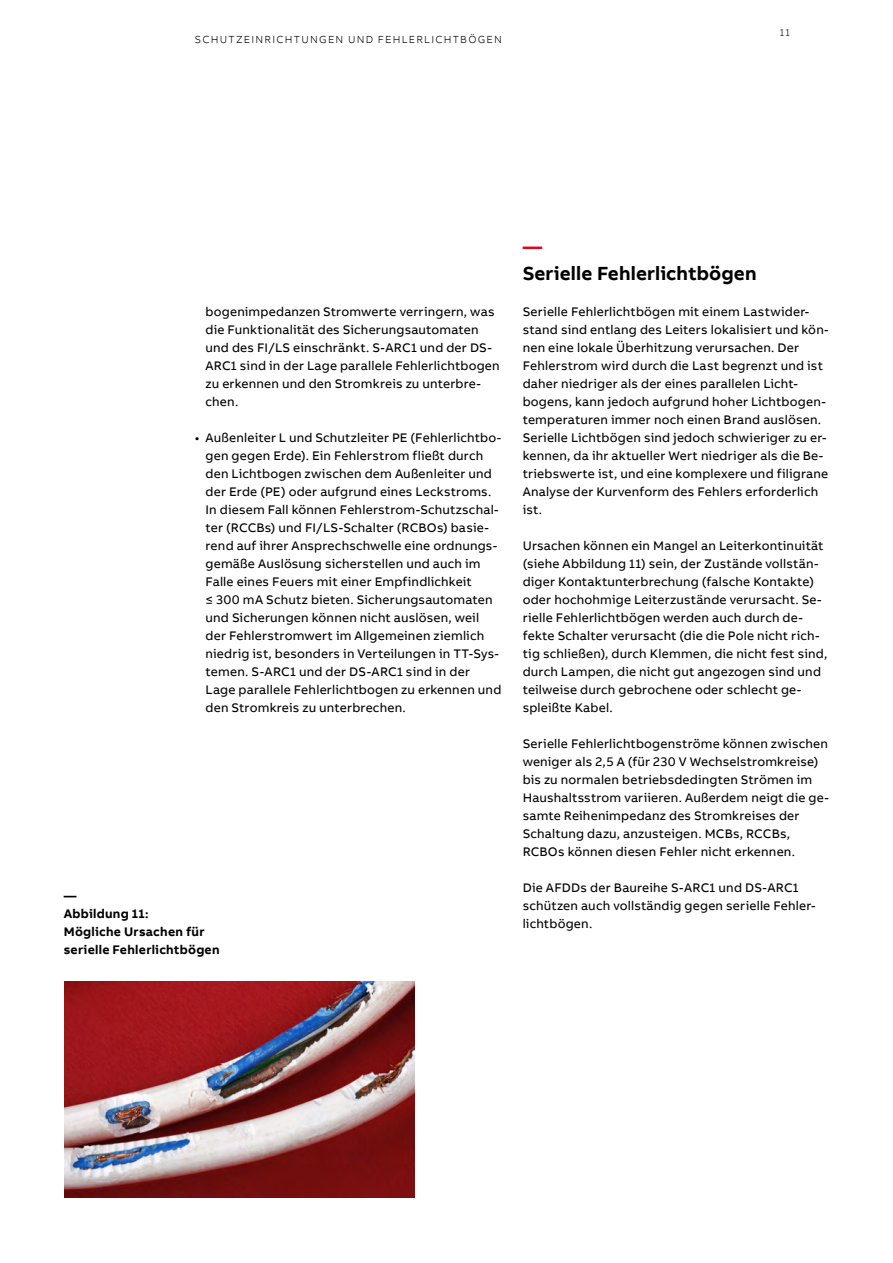
<style>
.page{position:relative;width:893px;height:1263px;background:#fff}
.page>*{position:absolute;margin:0;border:0;box-sizing:border-box;transform-origin:0 0}
.t1{font:700 19.5px "AB Bvoice";letter-spacing:.005em;color:#000}
.t2{font:700 19.5px "AB Bvoice";color:#e3051b}
.t3{font:12.75px/18px "AB Bvoice";letter-spacing:.015em;color:#000}
.t4{font:700 12.75px/18px "AB Bvoice";letter-spacing:.02em;color:#000}
.t5{font:300 10.5px "AB Bvoice";letter-spacing:.12em;color:#000}
</style>
<div class="page">
<img style="left:64px;top:982px;width:350px;height:216px">
<p class="t5" style="left:195px;top:33px;width:309px">SCHUTZEINRICHTUNGEN UND FEHLERLICHTBÖGEN</p>
<p class="t5" style="left:780px;top:26px;width:11px">11</p>
<p class="t3" style="left:206px;top:303px;width:296px">bogenimpedanzen Stromwerte verringern, was die Funktionalität des Sicherungsautomaten und des FI/LS einschränkt. S-ARC1 und der DS-ARC1 sind in der Lage parallele Fehlerlichtbogen zu erkennen und den Stromkreis zu unterbre&shy;chen.</p>
<p class="t3" style="left:206px;top:429px;width:297px;text-indent:-11px">• Außenleiter L und Schutzleiter PE (Fehlerlichtbo&shy;gen gegen Erde). Ein Fehlerstrom fließt durch den Lichtbogen zwischen dem Außenleiter und der Erde (PE) oder aufgrund eines Leckstroms.<br>In diesem Fall können Fehlerstrom-Schutzschal&shy;ter (RCCBs) und FI/LS-Schalter (RCBOs) basie&shy;rend auf ihrer Ansprechschwelle eine ordnungs&shy;gemäße Auslösung sicherstellen und auch im Falle eines Feuers mit einer Empfindlichkeit<br>≤ 300 mA Schutz bieten. Sicherungsautomaten und Sicherungen können nicht auslösen, weil der Fehlerstromwert im Allgemeinen ziemlich niedrig ist, besonders in Verteilungen in TT-Sys&shy;temen. S-ARC1 und der DS-ARC1 sind in der Lage parallele Fehlerlichtbogen zu erkennen und den Stromkreis zu unterbrechen.</p>
<p class="t4" style="left:64px;top:887px;width:157px">—<br>Abbildung 11:<br>Mögliche Ursachen für serielle Fehlerlichtbögen</p>
<h1 class="t2" style="left:523px;top:234px;width:21px">—</h1>
<h1 class="t1" style="left:523px;top:261px;width:235px">Serielle Fehlerlichtbögen</h1>
<p class="t3" style="left:523px;top:303px;width:308px">Serielle Fehlerlichtbögen mit einem Lastwider&shy;stand sind entlang des Leiters lokalisiert und kön&shy;nen eine lokale Überhitzung verursachen. Der Fehlerstrom wird durch die Last begrenzt und ist daher niedriger als der eines parallelen Licht&shy;bogens, kann jedoch aufgrund hoher Lichtbogen&shy;temperaturen immer noch einen Brand auslösen.<br>Serielle Lichtbögen sind jedoch schwieriger zu er&shy;kennen, da ihr aktueller Wert niedriger als die Be&shy;triebswerte ist, und eine komplexere und filigrane Analyse der Kurvenform des Fehlers erforderlich ist.</p>
<p class="t3" style="left:523px;top:537px;width:306px">Ursachen können ein Mangel an Leiterkontinuität (siehe Abbildung 11) sein, der Zustände vollstän&shy;diger Kontaktunterbrechung (falsche Kontakte) oder hochohmige Leiterzustände verursacht. Se&shy;rielle Fehlerlichtbögen werden auch durch de&shy;fekte Schalter verursacht (die die Pole nicht rich&shy;tig schließen), durch Klemmen, die nicht fest sind, durch Lampen, die nicht gut angezogen sind und teilweise durch gebrochene oder schlecht ge&shy;spleißte Kabel.</p>
<p class="t3" style="left:523px;top:735px;width:308px">Serielle Fehlerlichtbogenströme können zwischen weniger als 2,5 A (für 230 V Wechselstromkreise) bis zu normalen betriebsdedingten Strömen im Haushaltsstrom variieren. Außerdem neigt die ge&shy;samte Reihenimpedanz des Stromkreises der Schaltung dazu, anzusteigen. MCBs, RCCBs, RCBOs können diesen Fehler nicht erkennen.</p>
<p class="t3" style="left:523px;top:879px;width:294px">Die AFDDs der Baureihe S-ARC1 und DS-ARC1 schützen auch vollständig gegen serielle Fehler&shy;lichtbögen.</p>
</div>
